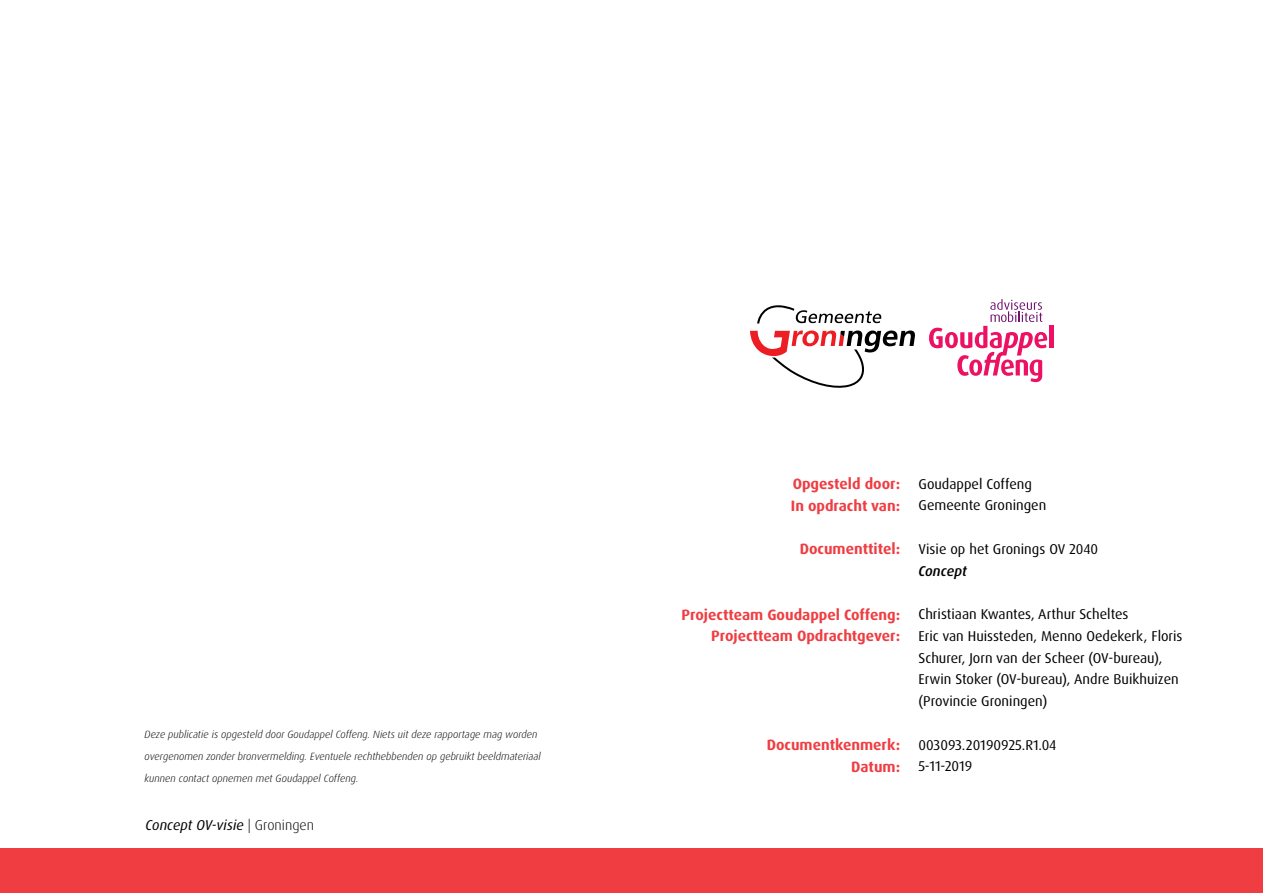
<style>
.page{position:relative;width:1263px;height:893px;background:#fff}
.page>*{position:absolute;margin:0;border:0;box-sizing:border-box;transform-origin:0 0}
.t1{font:700 15px/21.8px "Dax OT";color:#ef3d42;text-align:right}
.t2{font:14.25px/21.8px "Dax OT";color:#000}
.t3{font:italic 14.25px "Dax OT";color:#000}
.t4{font:italic 500 14.25px "Dax OT";letter-spacing:-.01em;color:#000}
.t5{font:italic 300 10.5px/21.8px "Dax OT";color:#000}
.s1{font-family:"Arial";font-weight:400;font-style:normal;color:#fff}
.s2{font-weight:300;font-style:normal}
</style>
<div class="page">
<div style="left:0;top:848px;width:1263px;height:45px;background:#ef3d42"></div>
<hr style="left:1049px;top:326px;width:4px;height:22px;background:#ed1164">
<svg style="left:929px;top:299px;width:118px;height:83px"></svg>
<svg style="left:750px;top:305px;width:165px;height:83px"></svg>
<p class="t5" style="left:145px;top:724px;width:398px;text-indent:-21px"><span class="s1">▪</span> Deze publicatie is opgesteld door Goudappel Coffeng. Niets uit deze rapportage mag worden overgenomen zonder bronvermelding. Eventuele rechthebbenden op gebruikt beeldmateriaal kunnen contact opnemen met Goudappel Coffeng.</p>
<p class="t3" style="left:146px;top:815px;width:170px">Concept OV-visie <span class="s2">| Groningen</span></p>
<p class="t1" style="left:791px;top:473px;width:111px;text-align:left">Opgesteld door:<br>In opdracht van:</p>
<p class="t1" style="left:800px;top:538px;width:102px">Documenttitel:</p>
<p class="t1" style="left:682px;top:604px;width:220px">Projectteam Goudappel Coffeng:<br>Projectteam Opdrachtgever:</p>
<p class="t1" style="left:767px;top:734px;width:135px">Documentkenmerk:<br>Datum:</p>
<p class="t2" style="left:918px;top:473px;width:129px">Goudappel Coffeng<br>Gemeente Groningen</p>
<p class="t2" style="left:918px;top:538px;width:181px">Visie op het Gronings OV 2040</p>
<p class="t4" style="left:918px;top:562px;width:50px">Concept</p>
<p class="t2" style="left:918px;top:603px;width:266px">Christiaan Kwantes, Arthur Scheltes<br>Eric van Huissteden, Menno Oedekerk, Floris Schurer, Jorn van der Scheer (OV-bureau), Erwin Stoker (OV-bureau), Andre Buikhuizen (Provincie Groningen)</p>
<p class="t2" style="left:918px;top:734px;width:139px">003093.20190925.R1.04<br>5-11-2019</p>
</div>
